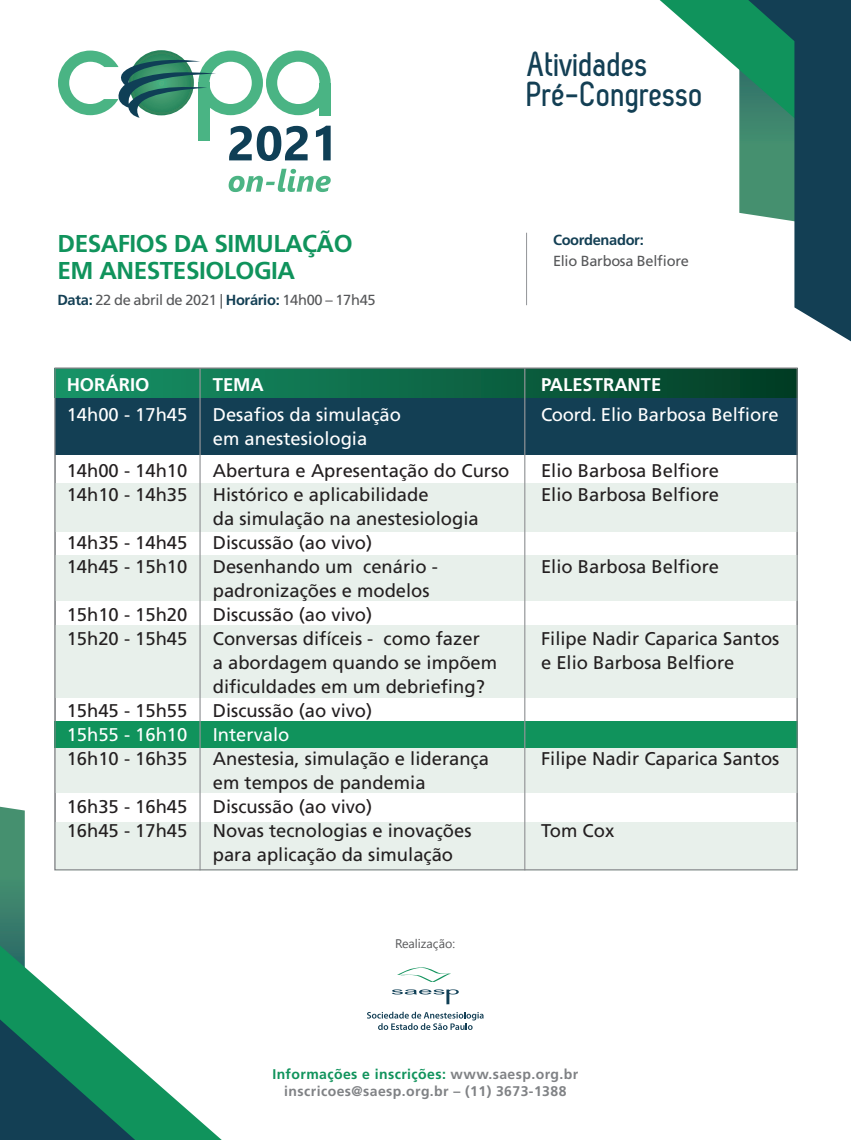
<style>
.page{position:relative;width:851px;height:1140px;background:#fff}
.page>*{position:absolute;margin:0;border:0;box-sizing:border-box;transform-origin:0 0}
.t1{font:700 34.8px/30.4px "Zag";color:#133f54}
.t2{font:700 24.4px/26.6px "Frutiger";letter-spacing:-.02em;color:#10935c}
.t3{font:18.4px "Frutiger";color:#231f20}
.t4{font:18.4px "Frutiger";color:#fff}
.t5{font:700 18.4px "Frutiger";color:#fff}
.t6{font:14.6px "Frutiger";letter-spacing:-.02em;color:#57585a}
.t7{font:700 14.6px "Frutiger";letter-spacing:-.02em;color:#133f54}
.t8{font:700 14px/16.8px "Frutiger";letter-spacing:.03em;color:#808285;text-align:center}
.t9{font:12.4px "Segoe UI";color:#57585a}
.s1{font-weight:700;color:#133f54}
.s2{color:#10935c}
</style>
<div class="page">
<svg style="left:660px;top:0;width:190px;height:341px"></svg>
<div style="left:198px;top:83px;width:11px;height:58px;background:#4ab484"></div>
<svg style="left:58px;top:51px;width:272px;height:67px"></svg>
<svg style="left:229px;top:126px;width:101px;height:35px"></svg>
<svg style="left:228px;top:169px;width:102px;height:23px"></svg>
<hr style="left:526px;top:233px;width:1px;height:72px;background:#939598">
<div style="left:55px;top:483px;width:742px;height:49px;background:#e8f0eb"></div>
<div style="left:55px;top:555px;width:742px;height:46px;background:#e8f0eb"></div>
<div style="left:55px;top:624px;width:742px;height:73px;background:#e8f0eb"></div>
<div style="left:55px;top:744px;width:742px;height:49px;background:#e8f0eb"></div>
<div style="left:55px;top:821px;width:742px;height:49px;background:#e8f0eb"></div>
<div style="left:54px;top:721px;width:743px;height:26px;background:#10935c"></div>
<div style="left:55px;top:397px;width:742px;height:58px;background:#133f54"></div>
<div style="left:55px;top:368px;width:742px;height:29px;background:linear-gradient(to right,#179468,#033c25)"></div>
<hr style="left:199px;top:368px;width:2px;height:502px;background:#939598">
<hr style="left:524px;top:368px;width:1px;height:502px;background:#939598">
<svg style="left:135px;top:1064px;width:87px;height:76px"></svg>
<svg style="left:0;top:806px;width:135px;height:334px"></svg>
<svg style="left:367px;top:1011px;width:116px;height:19px"></svg>
<svg style="left:397px;top:967px;width:54px;height:15px"></svg>
<svg style="left:392px;top:989px;width:66px;height:15px"></svg>
<h2 class="t2" style="left:58px;top:231px;width:296px">DESAFIOS DA SIMULAÇÃO<br>EM ANESTESIOLOGIA</h2>
<p class="t6" style="left:57px;top:291px;width:320px"><span class="s1">Data:</span> 22 de abril de 2021 | <span class="s1">Horário:</span> 14h00 – 17h45</p>
<h1 class="t1" style="left:527px;top:48px;width:178px">Atividades<br>Pré-Congresso</h1>
<p class="t7" style="left:553px;top:231px;width:92px">Coordenador:</p>
<p class="t6" style="left:553px;top:252px;width:137px">Elio Barbosa Belfiore</p>
<p class="t5" style="left:67px;top:373px;width:84px">HORÁRIO</p>
<p class="t5" style="left:213px;top:373px;width:53px">TEMA</p>
<p class="t5" style="left:541px;top:373px;width:122px">PALESTRANTE</p>
<p class="t4" style="left:67px;top:403px;width:122px">14h00 - 17h45</p>
<p class="t4" style="left:213px;top:403px;width:190px">Desafios da simulação</p>
<p class="t4" style="left:541px;top:403px;width:239px">Coord. Elio Barbosa Belfiore</p>
<p class="t4" style="left:213px;top:427px;width:156px">em anestesiologia</p>
<p class="t3" style="left:67px;top:459px;width:122px">14h00 - 14h10</p>
<p class="t3" style="left:213px;top:459px;width:298px">Abertura e Apresentação do Curso</p>
<p class="t3" style="left:541px;top:459px;width:179px">Elio Barbosa Belfiore</p>
<p class="t3" style="left:67px;top:483px;width:122px">14h10 - 14h35</p>
<p class="t3" style="left:213px;top:483px;width:217px">Histórico e aplicabilidade</p>
<p class="t3" style="left:541px;top:483px;width:179px">Elio Barbosa Belfiore</p>
<p class="t3" style="left:213px;top:507px;width:267px">da simulação na anestesiologia</p>
<p class="t3" style="left:67px;top:531px;width:122px">14h35 - 14h45</p>
<p class="t3" style="left:213px;top:531px;width:161px">Discussão (ao vivo)</p>
<p class="t3" style="left:67px;top:555px;width:122px">14h45 - 15h10</p>
<p class="t3" style="left:213px;top:555px;width:226px">Desenhando um cenário -</p>
<p class="t3" style="left:541px;top:555px;width:179px">Elio Barbosa Belfiore</p>
<p class="t3" style="left:213px;top:579px;width:218px">padronizações e modelos</p>
<p class="t3" style="left:67px;top:603px;width:122px">15h10 - 15h20</p>
<p class="t3" style="left:213px;top:603px;width:161px">Discussão (ao vivo)</p>
<p class="t3" style="left:67px;top:627px;width:122px">15h20 - 15h45</p>
<p class="t3" style="left:213px;top:627px;width:268px">Conversas difíceis - como fazer</p>
<p class="t3" style="left:541px;top:627px;width:240px">Filipe Nadir Caparica Santos</p>
<p class="t3" style="left:213px;top:651px;width:286px">a abordagem quando se impõem</p>
<p class="t3" style="left:541px;top:651px;width:195px">e Elio Barbosa Belfiore</p>
<p class="t3" style="left:213px;top:675px;width:273px">dificuldades em um debriefing?</p>
<p class="t3" style="left:67px;top:699px;width:122px">15h45 - 15h55</p>
<p class="t3" style="left:213px;top:699px;width:161px">Discussão (ao vivo)</p>
<p class="t4" style="left:67px;top:723px;width:122px">15h55 - 16h10</p>
<p class="t4" style="left:213px;top:723px;width:78px">Intervalo</p>
<p class="t3" style="left:67px;top:747px;width:122px">16h10 - 16h35</p>
<p class="t3" style="left:213px;top:747px;width:278px">Anestesia, simulação e liderança</p>
<p class="t3" style="left:541px;top:747px;width:240px">Filipe Nadir Caparica Santos</p>
<p class="t3" style="left:213px;top:771px;width:214px">em tempos de pandemia</p>
<p class="t3" style="left:67px;top:795px;width:122px">16h35 - 16h45</p>
<p class="t3" style="left:213px;top:795px;width:161px">Discussão (ao vivo)</p>
<p class="t3" style="left:67px;top:819px;width:122px">16h45 - 17h45</p>
<p class="t3" style="left:213px;top:819px;width:260px">Novas tecnologias e inovações</p>
<p class="t3" style="left:541px;top:819px;width:75px">Tom Cox</p>
<p class="t3" style="left:213px;top:843px;width:242px">para aplicação da simulação</p>
<p class="t9" style="left:395px;top:935px;width:61px">Realização:</p>
<p class="t8" style="left:272px;top:1066px;width:307px"><span class="s2">Informações e inscrições:</span> www.saesp.org.br inscricoes@saesp.org.br – (11) 3673-1388</p>
</div>
